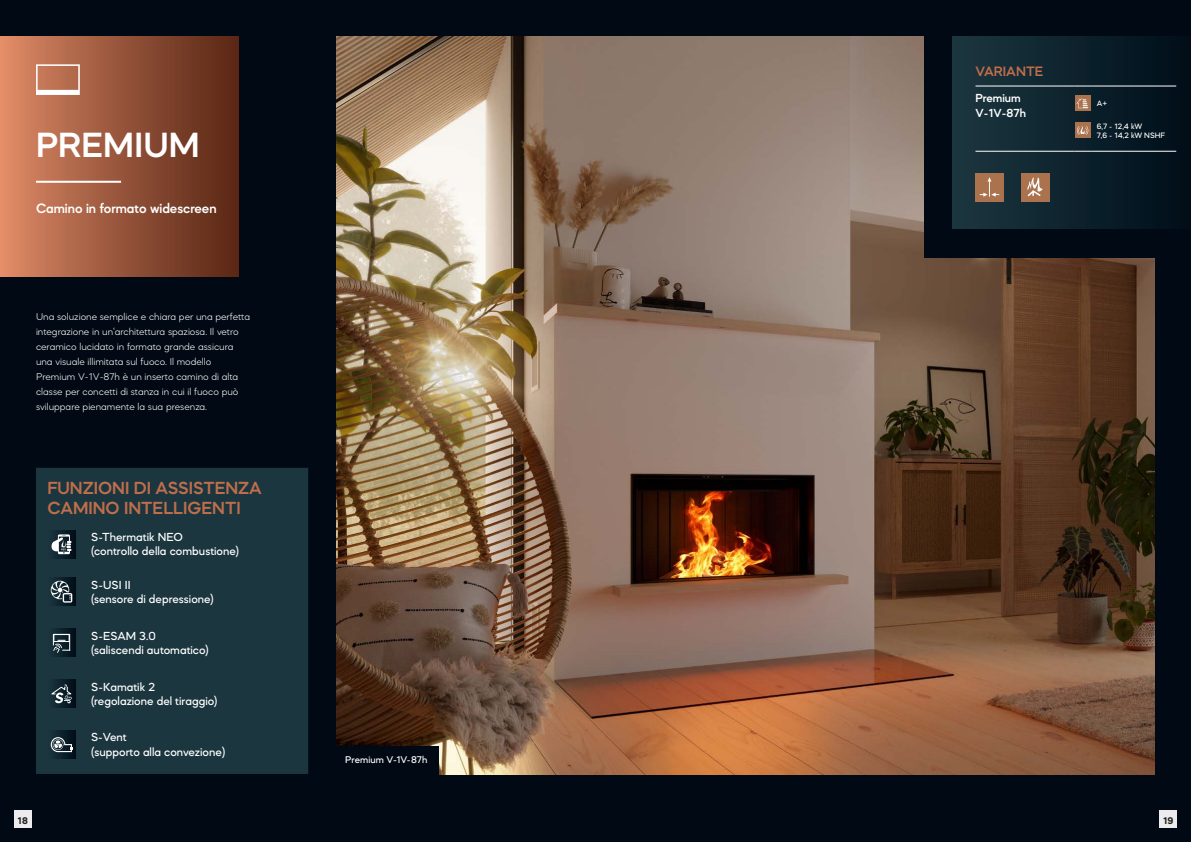
<style>
.page{position:relative;width:1191px;height:842px;background:#010a14}
.page>*{position:absolute;margin:0;border:0;box-sizing:border-box;transform-origin:0 0}
.t1{font:600 36px "Mazzard M";letter-spacing:.01em;color:#fff}
.t2{font:600 18px/20px "Mazzard M";color:#c06e4b}
.t3{font:600 14px "Mazzard M";color:#fff}
.t4{font:600 14px "Mazzard M";color:#c06e4b}
.t5{font:500 12px/14px "Mazzard M";color:#fff}
.t6{font:600 12px/15px "Mazzard M";color:#fff}
.t7{font:300 10px/15px "Mazzard M";color:#fff}
.t8{font:500 10px "Mazzard M";letter-spacing:.005em;color:#fff}
.t9{font:700 10px "Mazzard M";color:#231f20}
.t10{font:500 8px/9.6px "Mazzard M";color:#fff}
</style>
<div class="page">
<img style="left:336px;top:36px;width:819px;height:738px">
<div style="left:0;top:36px;width:238px;height:241px;background:linear-gradient(to right,#de8a67,#562413)"></div>
<svg style="left:36px;top:64px;width:44px;height:31px"></svg>
<div style="left:336px;top:746px;width:103px;height:29px;background:#010a14"></div>
<div style="left:924px;top:0;width:267px;height:257px;background:#010a14"></div>
<div style="left:952px;top:36px;width:239px;height:193px;background:linear-gradient(to right,#1c3740,#000f19)"></div>
<div style="left:975px;top:173px;width:28px;height:28px;background:#ab724e"></div>
<svg style="left:979px;top:177px;width:20px;height:20px"></svg>
<div style="left:1021px;top:173px;width:28px;height:28px;background:#ab724e"></div>
<svg style="left:1027px;top:177px;width:16px;height:19px"></svg>
<div style="left:36px;top:468px;width:272px;height:306px;background:#1b363f"></div>
<svg style="left:47px;top:530px;width:29px;height:28px"></svg>
<svg style="left:52px;top:534px;width:19px;height:20px"></svg>
<svg style="left:47px;top:577px;width:29px;height:29px"></svg>
<svg style="left:51px;top:581px;width:21px;height:22px"></svg>
<svg style="left:47px;top:628px;width:29px;height:29px"></svg>
<svg style="left:52px;top:633px;width:19px;height:20px"></svg>
<svg style="left:47px;top:679px;width:29px;height:29px"></svg>
<svg style="left:49px;top:684px;width:25px;height:19px"></svg>
<svg style="left:47px;top:731px;width:29px;height:28px"></svg>
<div style="left:51px;top:737px;width:14px;height:15px;border:1px solid #fff;border-radius:7px"></div>
<svg style="left:53px;top:739px;width:10px;height:11px"></svg>
<hr style="left:36px;top:181px;width:85px;height:2px;background:#fff">
<hr style="left:975px;top:151px;width:99px;height:1px;background:#fff">
<svg style="left:1074px;top:151px;width:17px;height:1px"></svg>
<hr style="left:1091px;top:151px;width:85px;height:1px;background:#fff">
<hr style="left:975px;top:86px;width:99px;height:1px;background:#fff">
<svg style="left:1074px;top:86px;width:17px;height:1px"></svg>
<hr style="left:1091px;top:86px;width:85px;height:1px;background:#fff">
<div style="left:1074px;top:95px;width:16px;height:16px;background:#ab724e"></div>
<svg style="left:1076px;top:98px;width:12px;height:10px"></svg>
<div style="left:1074px;top:122px;width:16px;height:16px;background:#ab724e"></div>
<svg style="left:1077px;top:126px;width:11px;height:9px"></svg>
<div style="left:14px;top:811px;width:17px;height:17px;background:#ececee"></div>
<div style="left:1159px;top:811px;width:17px;height:17px;background:#ececee"></div>
<h1 class="t1" style="left:36px;top:122px;width:165px">PREMIUM</h1>
<h3 class="t3" style="left:36px;top:199px;width:182px">Camino in formato widescreen</h3>
<p class="t7" style="left:36px;top:309px;width:215px">Una soluzione semplice e chiara per una perfetta integrazione in un‘architettura spaziosa. Il vetro ceramico lucidato in formato grande assicura una visuale illimitata sul fuoco. Il modello Premium V-1V-87h è un inserto camino di alta classe per concetti di stanza in cui il fuoco può sviluppare pienamente la sua presenza.</p>
<h2 class="t2" style="left:47px;top:477px;width:216px">FUNZIONI DI ASSISTENZA<br>CAMINO INTELLIGENTI</h2>
<p class="t5" style="left:91px;top:530px;width:149px">S-Thermatik NEO<br>(controllo della combustione)</p>
<p class="t5" style="left:91px;top:577px;width:124px">S-USI II<br>(sensore di depressione)</p>
<p class="t5" style="left:91px;top:628px;width:119px;line-height:14.4px">S-ESAM 3.0 (saliscendi automatico)</p>
<p class="t5" style="left:91px;top:679px;width:128px;line-height:14.4px">S-Kamatik 2 (regolazione del tiraggio)</p>
<p class="t5" style="left:91px;top:729px;width:136px;line-height:15px">S-Vent<br>(supporto alla convezione)</p>
<p class="t8" style="left:345px;top:754px;width:84px">Premium V-1V-87h</p>
<h3 class="t4" style="left:975px;top:63px;width:69px">VARIANTE</h3>
<p class="t6" style="left:975px;top:90px;width:52px">Premium<br>V-1V-87h</p>
<p class="t10" style="left:1096px;top:99px;width:12px">A+</p>
<p class="t10" style="left:1096px;top:121px;width:70px">6,7 - 12,4 kW<br>7,6 - 14,2 kW NSHF</p>
<p class="t9" style="left:18px;top:814px;width:12px">18</p>
<p class="t9" style="left:1163px;top:814px;width:12px">19</p>
</div>
